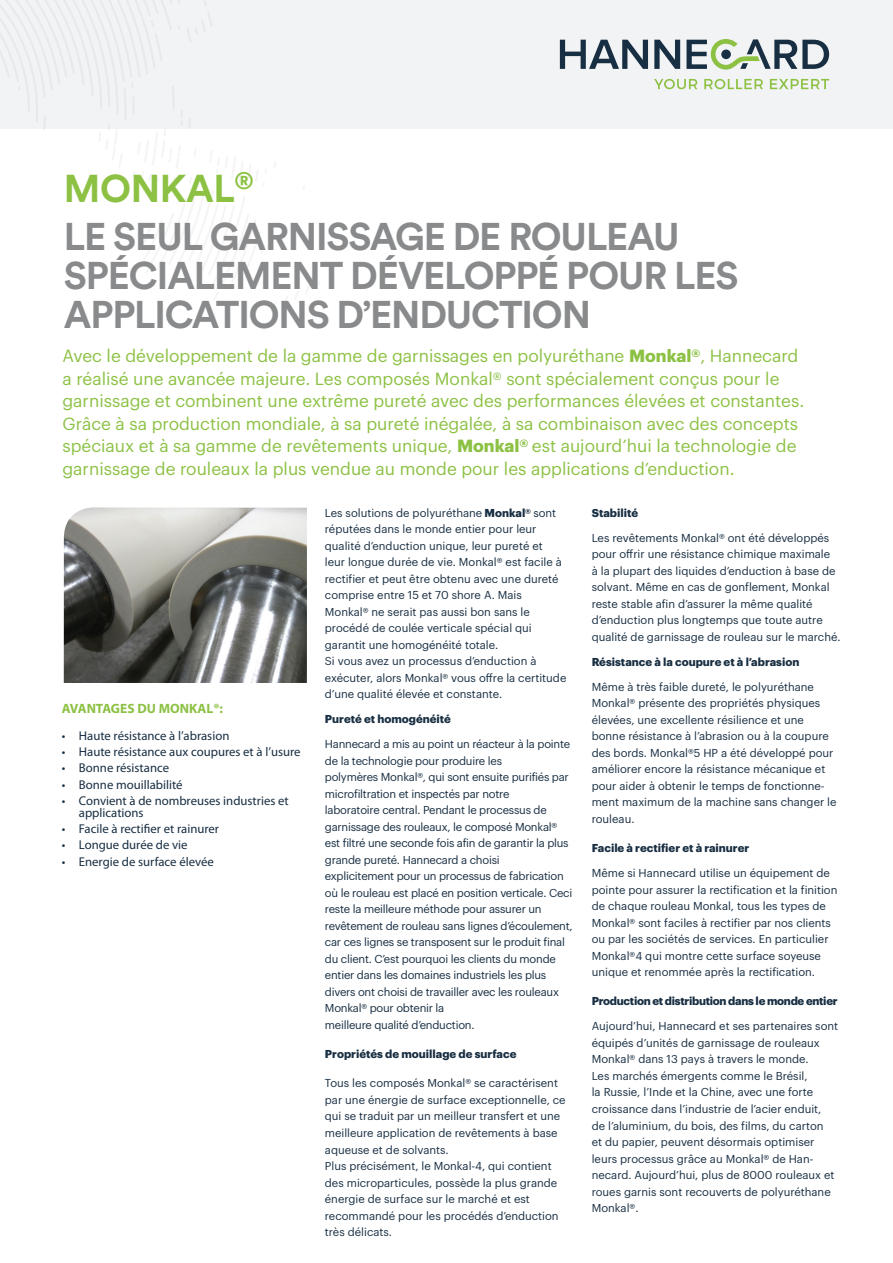
<style>
.page{position:relative;width:893px;height:1263px;background:#fff}
.page>*{position:absolute;margin:0;border:0;box-sizing:border-box;transform-origin:0 0}
.t1{font:700 38.4px "Circular Std";letter-spacing:-.01em;color:#8cc144}
.t2{font:700 38.25px/39px "Circular Std";letter-spacing:-.03em;color:#888a8c}
.t3{font:17.25px/22.5px "Graphik";color:#8cc144}
.t4{font:700 13.5px "Myriad Pro";color:#8cc144}
.t5{font:12.75px/12px "Myriad Pro";color:#182e42}
.t6{font:11.25px/16.5px "Graphik";color:#182e42}
.t7{font:11.25px/16.5px "Graphik";letter-spacing:-.02em;color:#182e42}
.t8{font:700 11.25px "Graphik";color:#182e42}
.t9{font:700 11.25px "Graphik";letter-spacing:-.025em;color:#182e42}
.s1{font-weight:700}
</style>
<div class="page">
<div style="left:0;top:0;width:893px;height:128px;background:#f2f3f4"></div>
<svg style="left:560px;top:40px;width:88px;height:29px"></svg>
<svg style="left:654px;top:40px;width:26px;height:29px"></svg>
<svg style="left:686px;top:39px;width:143px;height:31px"></svg>
<svg style="left:654px;top:79px;width:175px;height:10px"></svg>
<img style="left:64px;top:507px;width:243px;height:176px">
<h1 class="t1" style="left:64px;top:164px;width:191px">MONKAL<sup>®</sup></h1>
<h2 class="t2" style="left:64px;top:216px;width:676px">LE SEUL GARNISSAGE DE ROULEAU<br>SPÉCIALEMENT DÉVELOPPÉ POUR LES<br>APPLICATIONS D’ENDUCTION</h2>
<p class="t3" style="left:62px;top:343px;width:743px">Avec le développement de la gamme de garnissages en polyuréthane <span class="s1">Monkal®</span>, Hannecard a réalisé une avancée majeure. Les composés Monkal® sont spécialement conçus pour le garnissage et combinent une extrême pureté avec des performances élevées et constantes.<br>Grâce à sa production mondiale, à sa pureté inégalée, à sa combinaison avec des concepts spéciaux et à sa gamme de revêtements unique, <span class="s1">Monkal®</span> est aujourd’hui la technologie de garnissage de rouleaux la plus vendue au monde pour les applications d’enduction.</p>
<p class="t6" style="left:325px;top:503px;width:243px">Les solutions de polyuréthane <span class="s1">Monkal®</span> sont réputées dans le monde entier pour leur qualité d’enduction unique, leur pureté et<br>leur longue durée de vie. Monkal® est facile à rectifier et peut être obtenu avec une dureté comprise entre 15 et 70 shore A. Mais Monkal® ne serait pas aussi bon sans le procédé de coulée verticale spécial qui garantit une homogénéité totale.<br>Si vous avez un processus d’enduction à exécuter, alors Monkal® vous offre la certitude d’une qualité élevée et constante.</p>
<p class="t8" style="left:325px;top:710px;width:128px">Pureté et homogénéité</p>
<p class="t7" style="left:325px;top:735px;width:249px">Hannecard a mis au point un réacteur à la pointe de la technologie pour produire les<br>polymères Monkal®, qui sont ensuite purifiés par microfiltration et inspectés par notre<br>laboratoire central. Pendant le processus de garnissage des rouleaux, le composé Monkal® est filtré une seconde fois afin de garantir la plus grande pureté. Hannecard a choisi<br>explicitement pour un processus de fabrication où le rouleau est placé en position verticale. Ceci reste la meilleure méthode pour assurer un revêtement de rouleau sans lignes d’écoulement, car ces lignes se transposent sur le produit final du client. C’est pourquoi les clients du monde entier dans les domaines industriels les plus divers ont choisi de travailler avec les rouleaux Monkal® pour obtenir la<br>meilleure qualité d’enduction.</p>
<p class="t8" style="left:325px;top:1045px;width:193px">Propriétés de mouillage de surface</p>
<p class="t6" style="left:325px;top:1074px;width:242px">Tous les composés Monkal® se caractérisent par une énergie de surface exceptionnelle, ce qui se traduit par un meilleur transfert et une meilleure application de revêtements à base aqueuse et de solvants.<br>Plus précisément, le Monkal-4, qui contient des microparticules, possède la plus grande énergie de surface sur le marché et est recommandé pour les procédés d’enduction très délicats.</p>
<p class="t8" style="left:592px;top:504px;width:48px">Stabilité</p>
<p class="t6" style="left:592px;top:528px;width:250px">Les revêtements Monkal® ont été développés pour offrir une résistance chimique maximale<br>à la plupart des liquides d’enduction à base de solvant. Même en cas de gonflement, Monkal reste stable afin d’assurer la même qualité d’enduction plus longtemps que toute autre qualité de garnissage de rouleau sur le marché.</p>
<p class="t8" style="left:592px;top:653px;width:209px">Résistance à la coupure et à l’abrasion</p>
<p class="t6" style="left:592px;top:677px;width:246px">Même à très faible dureté, le polyuréthane Monkal® présente des propriétés physiques élevées, une excellente résilience et une bonne résistance à l’abrasion ou à la coupure des bords. Monkal®5 HP a été développé pour améliorer encore la résistance mécanique et pour aider à obtenir le temps de fonctionne&shy;ment maximum de la machine sans changer le rouleau.</p>
<p class="t8" style="left:592px;top:839px;width:159px">Facile à rectifier et à rainurer</p>
<p class="t6" style="left:592px;top:864px;width:247px">Même si Hannecard utilise un équipement de pointe pour assurer la rectification et la finition de chaque rouleau Monkal, tous les types de Monkal® sont faciles à rectifier par nos clients ou par les sociétés de services. En particulier Monkal®4 qui montre cette surface soyeuse unique et renommée après la rectification.</p>
<p class="t9" style="left:592px;top:993px;width:247px">Production et distribution dans le monde entier</p>
<p class="t6" style="left:592px;top:1017px;width:248px">Aujourd’hui, Hannecard et ses partenaires sont équipés d’unités de garnissage de rouleaux Monkal® dans 13 pays à travers le monde.<br>Les marchés émergents comme le Brésil,<br>la Russie, l’Inde et la Chine, avec une forte croissance dans l’industrie de l’acier enduit,<br>de l’aluminium, du bois, des films, du carton<br>et du papier, peuvent désormais optimiser leurs processus grâce au Monkal® de Han&shy;necard. Aujourd’hui, plus de 8000 rouleaux et roues garnis sont recouverts de polyuréthane Monkal®.</p>
<p class="t4" style="left:62px;top:699px;width:163px">AVANTAGES DU MONKAL®:</p>
<p class="t5" style="left:62px;top:729px;width:169px">• Haute résistance à l’abrasion</p>
<p class="t5" style="left:62px;top:745px;width:240px">• Haute résistance aux coupures et à l’usure</p>
<p class="t5" style="left:62px;top:762px;width:109px">• Bonne résistance</p>
<p class="t5" style="left:62px;top:778px;width:122px">• Bonne mouillabilité</p>
<p class="t5" style="left:79px;top:794px;width:211px;text-indent:-17px">• Convient à de nombreuses industries et applications</p>
<p class="t5" style="left:62px;top:822px;width:159px">• Facile à rectifier et rainurer</p>
<p class="t5" style="left:62px;top:839px;width:127px">• Longue durée de vie</p>
<p class="t5" style="left:62px;top:855px;width:154px">• Energie de surface élevée</p>
</div>
